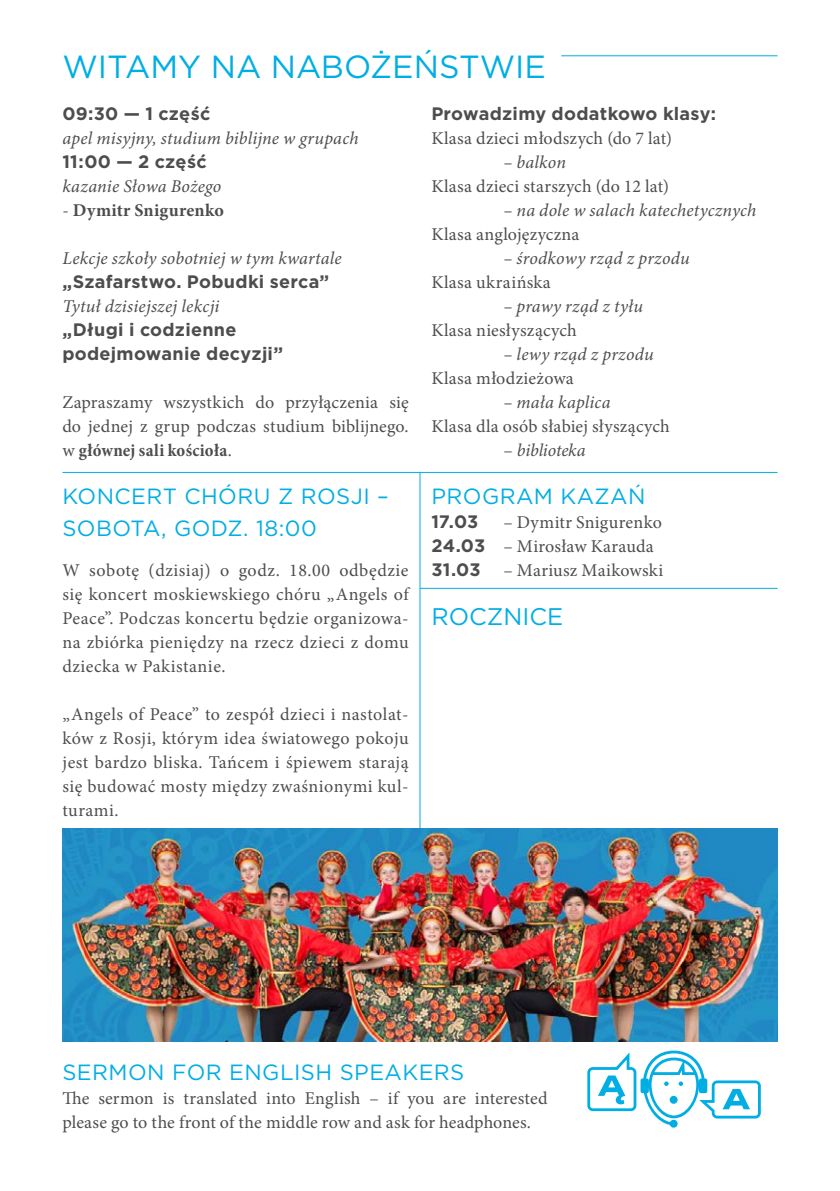
<style>
.page{position:relative;width:840px;height:1191px;background:#fff}
.page>*{position:absolute;margin:0;border:0;box-sizing:border-box;transform-origin:0 0}
.t1{font:32px "Gotham";color:#00aee3}
.t2{font:24px "Gotham";color:#00aee3}
.t3{font:22px/32px "Gotham";letter-spacing:.02em;color:#00aee3}
.t4{font:18px/24px "Minion Pro";letter-spacing:.015em;color:#4d4d4f;text-align:justify}
.t5{font:italic 18px "Minion Pro";letter-spacing:.01em;color:#4d4d4f}
.t6{font:700 18px/24px "Gotham";letter-spacing:.015em;color:#4d4d4f}
.t7{font:700 18px "Minion Pro";letter-spacing:.015em;color:#4d4d4f}
.t8{font:italic 18px "Minion Pro";letter-spacing:-.01em;color:#4d4d4f}
.s1{font-weight:400}
.s2{font-weight:700;font-stretch:condensed}
.s3{font-style:normal}
.s4{font-family:"Gotham";font-weight:700}
</style>
<div class="page">
<hr style="left:62px;top:472px;width:715px;height:1px;background:#00aee3">
<hr style="left:419px;top:472px;width:1px;height:357px;background:#00aee3">
<hr style="left:561px;top:55px;width:216px;height:1px;background:#00aee3">
<svg style="left:587px;top:1050px;width:173px;height:77px"></svg>
<hr style="left:420px;top:588px;width:357px;height:1px;background:#00aee3">
<img style="left:62px;top:828px;width:715px;height:214px">
<h1 class="t1" style="left:62px;top:47px;width:485px">WITAMY NA NABOŻEŃSTWIE</h1>
<p class="t6" style="left:62px;top:102px;width:149px">09:30 — 1 część</p>
<p class="t5" style="left:62px;top:126px;width:297px">apel misyjny, studium biblijne w grupach</p>
<p class="t6" style="left:62px;top:150px;width:146px">11:00 — 2 część</p>
<p class="t5" style="left:62px;top:174px;width:160px">kazanie Słowa Bożego</p>
<p class="t7" style="left:62px;top:198px;width:163px"><span class="s1">-</span> Dymitr Snigurenko</p>
<p class="t5" style="left:62px;top:246px;width:281px">Lekcje szkoły sobotniej w tym kwartale</p>
<p class="t6" style="left:62px;top:269px;width:268px">„Szafarstwo. Pobudki serca”</p>
<p class="t5" style="left:62px;top:294px;width:158px">Tytuł dzisiejszej lekcji</p>
<p class="t6" style="left:62px;top:317px;width:222px">„Długi i codzienne podejmowanie decyzji”</p>
<p class="t4" style="left:62px;top:390px;width:347px">Zapraszamy wszystkich do przyłączenia się do jednej z grup podczas studium biblijnego. w <span class="s2">głównej sali kościoła</span>.</p>
<p class="t3" style="left:62px;top:480px;width:328px">KONCERT CHÓRU Z ROSJI –<br>SOBOTA, GODZ. 18:00</p>
<p class="t4" style="left:62px;top:558px;width:347px">W sobotę (dzisiaj) o godz. 18.00 odbędzie się koncert moskiewskiego chóru „Angels of Peace”. Podczas koncertu będzie organizowa&shy;na zbiórka pieniędzy na rzecz dzieci z domu dziecka w Pakistanie.</p>
<p class="t4" style="left:62px;top:702px;width:347px">„Angels of Peace” to zespół dzieci i nastolat&shy;ków z Rosji, którym idea światowego pokoju jest bardzo bliska. Tańcem i śpiewem starają się budować mosty między zwaśnionymi kul&shy;turami.</p>
<p class="t6" style="left:431px;top:101px;width:286px">Prowadzimy dodatkowo klasy:</p>
<p class="t4" style="left:431px;top:126px;width:242px">Klasa dzieci młodszych (do 7 lat)</p>
<p class="t5" style="left:503px;top:150px;width:64px">– balkon</p>
<p class="t4" style="left:431px;top:174px;width:239px">Klasa dzieci starszych (do 12 lat)</p>
<p class="t5" style="left:503px;top:198px;width:254px">– na dole w salach katechetycznych</p>
<p class="t4" style="left:431px;top:222px;width:149px">Klasa anglojęzyczna</p>
<p class="t5" style="left:503px;top:246px;width:188px">– środkowy rząd z przodu</p>
<p class="t4" style="left:431px;top:270px;width:121px">Klasa ukraińska</p>
<p class="t5" style="left:503px;top:294px;width:141px">– prawy rząd z tyłu</p>
<p class="t4" style="left:431px;top:318px;width:147px">Klasa niesłyszących</p>
<p class="t5" style="left:503px;top:342px;width:152px">– lewy rząd z przodu</p>
<p class="t4" style="left:431px;top:366px;width:144px">Klasa młodzieżowa</p>
<p class="t5" style="left:503px;top:390px;width:109px">– mała kaplica</p>
<p class="t4" style="left:431px;top:414px;width:240px">Klasa dla osób słabiej słyszących</p>
<p class="t8" style="left:503px;top:438px;width:83px"><span class="s3">–</span> biblioteka</p>
<p class="t3" style="left:431px;top:480px;width:196px">PROGRAM KAZAŃ</p>
<p class="t6" style="left:431px;top:510px;width:48px">17.03</p>
<p class="t4" style="left:431px;top:510px;width:232px;text-indent:72px">– Dymitr Snigurenko<br><span class="s4">24.03</span> – Mirosław Karauda</p>
<p class="t6" style="left:431px;top:558px;width:51px">31.03</p>
<p class="t4" style="left:503px;top:558px;width:161px">– Mariusz Maikowski</p>
<h2 class="t2" style="left:431px;top:601px;width:130px">ROCZNI CE</h2>
<p class="t3" style="left:62px;top:1056px;width:65px">SERMON</p>
<p class="t3" style="left:172px;top:1056px;width:291px">FOR ENGLISH SPEAKERS</p>
<p class="t4" style="left:62px;top:1086px;width:486px">The sermon is translated into English – if you are interested please go to the front of the middle row and ask for headphones.</p>
</div>
